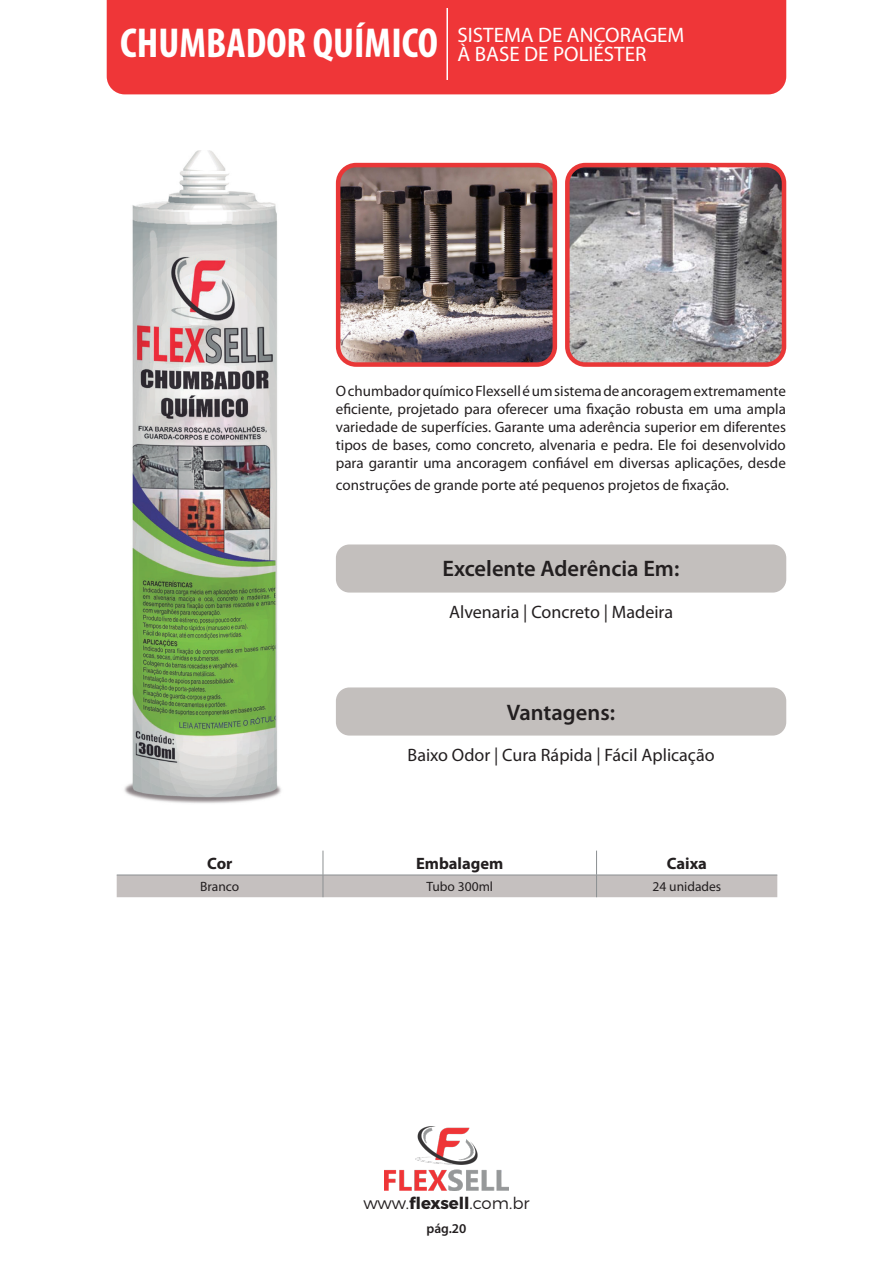
<style>
.page{position:relative;width:893px;height:1263px;background:#fff}
.page>*{position:absolute;margin:0;border:0;box-sizing:border-box;transform-origin:0 0}
.t1{font:700 condensed 42px "Myriad Pro";color:#fff}
.t2{font:600 22.5px "Myriad Pro";color:#231f20}
.t3{font:21px "Myriad Pro";color:#fff}
.t4{font:18px "Myriad Pro";color:#231f20}
.t5{font:300 16.5px "Montserrat";color:#231f20}
.t6{font:700 16.5px "Myriad Pro";color:#231f20}
.t7{font:15px/18px "Myriad Pro";color:#231f20;text-align:justify}
.t8{font:13.5px "Myriad Pro";color:#231f20}
.t9{font:600 13.5px "Myriad Pro";color:#231f20}
.s1{font-weight:700}
</style>
<div class="page">
<div style="left:107px;top:0;width:679px;height:94px;background:#ef3638"></div>
<hr style="left:446px;top:8px;width:2px;height:72px;background:#fff">
<img style="left:384px;top:1126px;width:125px;height:65px">
<img style="left:124px;top:150px;width:157px;height:653px">
<svg style="left:117px;top:851px;width:660px;height:46px"></svg>
<img style="left:341px;top:168px;width:211px;height:194px">
<div style="left:336px;top:163px;width:221px;height:204px;border:4px solid #e93737;border-radius:18px"></div>
<img style="left:570px;top:168px;width:211px;height:194px">
<div style="left:565px;top:163px;width:221px;height:204px;border:4px solid #e93737;border-radius:18px"></div>
<div style="left:336px;top:544px;width:450px;height:49px;background:#c3bfbd;border-radius:14px"></div>
<div style="left:336px;top:687px;width:450px;height:48px;background:#c3bfbd;border-radius:14px"></div>
<p class="t1" style="left:120px;top:17px;width:319px">CHUMBADOR QUÍMICO</p>
<p class="t3" style="left:458px;top:23px;width:228px">SISTEMA DE ANCORAGEM</p>
<p class="t3" style="left:458px;top:43px;width:190px">À BASE DE POLIÉSTER</p>
<p class="t7" style="left:336px;top:382px;width:452px">O chumbador químico Flexsell é um sistema de ancoragem extremamente eficiente, projetado para oferecer uma fixação robusta em uma ampla variedade de superfícies. Garante uma aderência superior em diferentes tipos de bases, como concreto, alvenaria e pedra. Ele foi desenvolvido para garantir uma ancoragem confiável em diversas aplicações, desde</p>
<p class="t7" style="left:336px;top:476px;width:395px">construções de grande porte até pequenos projetos de fixação.</p>
<p class="t2" style="left:442px;top:554px;width:238px">Excelente Aderência Em:</p>
<p class="t4" style="left:449px;top:602px;width:225px">Alvenaria | Concreto | Madeira</p>
<p class="t2" style="left:507px;top:698px;width:110px">Vantagens:</p>
<p class="t4" style="left:408px;top:745px;width:308px">Baixo Odor | Cura Rápida | Fácil Aplicação</p>
<p class="t6" style="left:207px;top:853px;width:27px">Cor</p>
<p class="t6" style="left:416px;top:853px;width:89px">Embalagem</p>
<p class="t6" style="left:667px;top:853px;width:42px">Caixa</p>
<p class="t8" style="left:200px;top:879px;width:41px">Branco</p>
<p class="t8" style="left:426px;top:879px;width:68px">Tubo 300ml</p>
<p class="t8" style="left:653px;top:879px;width:70px">24 unidades</p>
<p class="t5" style="left:363px;top:1190px;width:168px">www.<span class="s1">flexsell</span>.com.br</p>
<p class="t9" style="left:426px;top:1219px;width:41px">pág.20</p>
</div>
